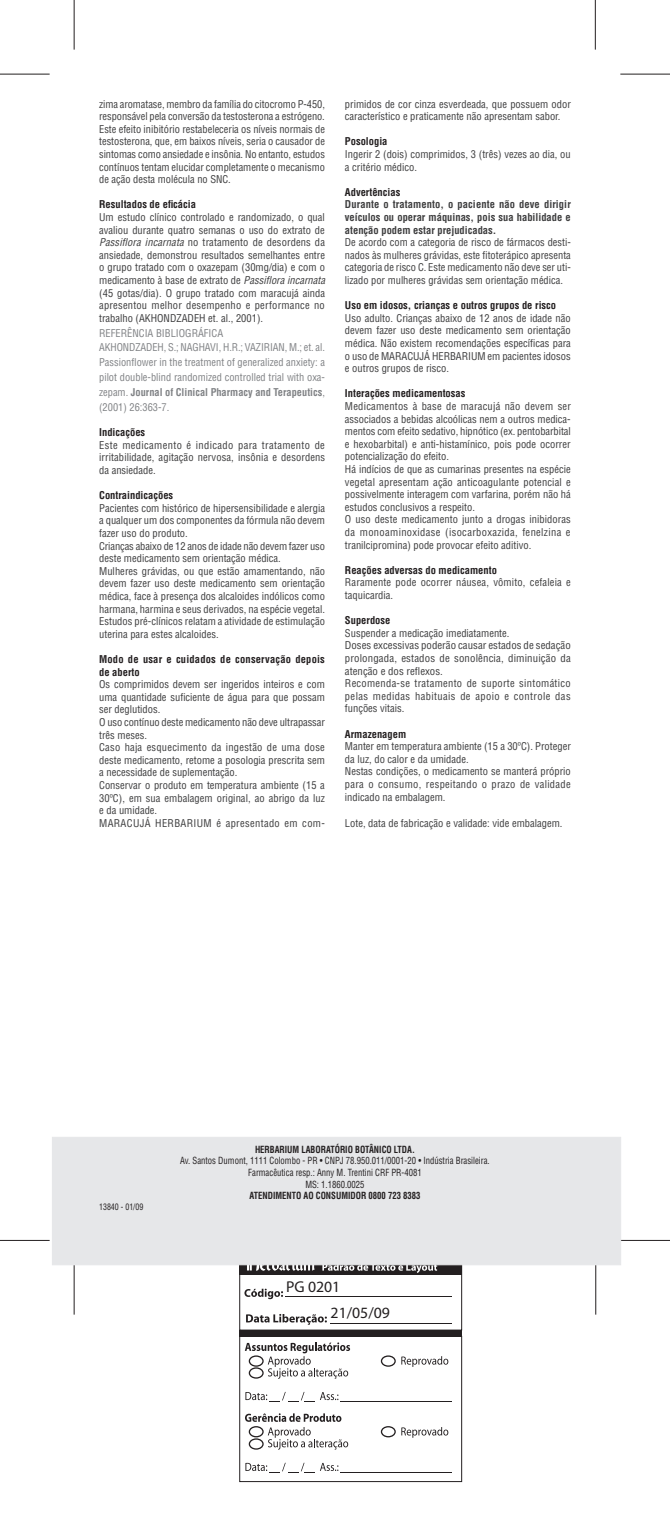
<style>
.page{position:relative;width:670px;height:1513px;background:#fff}
.page>*{position:absolute;margin:0;border:0;box-sizing:border-box;transform-origin:0 0}
.t1{font:15.75px/25.4px "Myriad Pro";color:#231f20}
.Texto_normal{font:condensed 10.5px/12.6px "Helvetica";color:#3e3e3f;text-align:justify}
.Texto_normal-2{font:condensed 10.5px/14.9px "Helvetica";color:#808285;text-align:justify}
.Sub_títulos{font:700 condensed 10.5px "Helvetica";color:#231f20}
.Texto_normal-3{font:700 condensed 10.5px/12.6px "Helvetica";color:#3e3e3f;text-align:justify}
.Sub_títulos-2{font:700 condensed 10.5px/12.6px "Helvetica";letter-spacing:.02em;color:#231f20}
.Texto_normal-4{font:condensed 10.5px "Helvetica";letter-spacing:.035em;color:#3e3e3f}
.t2{font:condensed 9.62px "Helvetica";color:#231f20;scale:.9 1}
.t3{font:700 condensed 9.62px "Helvetica";color:#231f20;scale:.9 1}
.t4{font:condensed 8.75px "Helvetica";color:#231f20;scale:.9 1}
.s1{font-style:italic}
.s2{font-weight:700}
</style>
<div class="page">
<hr style="left:0;top:74px;width:50px;height:1px;background:#231f20">
<hr style="left:74px;top:0;width:1px;height:50px;background:#231f20">
<hr style="left:0;top:1240px;width:50px;height:1px;background:#231f20">
<hr style="left:74px;top:1265px;width:1px;height:50px;background:#231f20">
<hr style="left:620px;top:1240px;width:50px;height:1px;background:#231f20">
<hr style="left:595px;top:1265px;width:1px;height:50px;background:#231f20">
<hr style="left:595px;top:0;width:1px;height:50px;background:#231f20">
<hr style="left:620px;top:74px;width:50px;height:1px;background:#231f20">
<div style="left:239px;top:1252px;width:223px;height:78px;border:1px solid #231f20"></div>
<div style="left:239px;top:1252px;width:223px;height:23px;background:#231f20"></div>
<div style="left:239px;top:1336px;width:223px;height:146px;border:1px solid #231f20"></div>
<svg style="left:245px;top:1463px;width:207px;height:10px"></svg>
<svg style="left:245px;top:1342px;width:207px;height:108px"></svg>
<svg style="left:247px;top:1265px;width:68px;height:6px"></svg>
<svg style="left:246px;top:1314px;width:172px;height:11px"></svg>
<hr style="left:418px;top:1323px;width:34px;height:1px;background:#231f20">
<hr style="left:285px;top:1296px;width:51px;height:1px;background:#231f20">
<svg style="left:336px;top:1296px;width:82px;height:1px"></svg>
<hr style="left:418px;top:1296px;width:34px;height:1px;background:#231f20">
<div style="left:239px;top:1330px;width:223px;height:6px;background:#231f20"></div>
<svg style="left:244px;top:1289px;width:39px;height:10px"></svg>
<svg style="left:322px;top:1265px;width:115px;height:8px"></svg>
<div style="left:52px;top:1137px;width:569px;height:128px;background:#e6e7e9"></div>
<p class="Texto_normal" style="left:99px;top:97px;width:227px">zima aromatase, membro da família do citocromo P-450, responsável pela conversão da testosterona a estrógeno.<br>Este efeito inibitório restabeleceria os níveis normais de testosterona, que, em baixos níveis, seria o causador de sintomas como ansiedade e insônia. No entanto, estudos contínuos tentam elucidar completamente o mecanismo de ação desta molécula no SNC.</p>
<p class="Sub_títulos" style="left:99px;top:198px;width:98px">Resultados de eficácia</p>
<p class="Texto_normal" style="left:99px;top:211px;width:227px">Um estudo clínico controlado e randomizado, o qual avaliou durante quatro semanas o uso do extrato de <span class="s1">Passiflora incarnata</span> no tratamento de desordens da ansiedade, demonstrou resultados semelhantes entre o grupo tratado com o oxazepam (30mg/dia) e com o medicamento à base de extrato de <span class="s1">Passiflora incarnata </span>(45 gotas/dia). O grupo tratado com maracujá ainda apresentou melhor desempenho e performance no trabalho (AKHONDZADEH et. al., 2001).</p>
<p class="Texto_normal-2" style="left:99px;top:325px;width:125px">REFERÊNCIA BIBLIOGRÁFICA</p>
<p class="Texto_normal-2" style="left:99px;top:340px;width:227px">AKHONDZADEH, S.; NAGHAVI, H.R.; VAZIRIAN, M.; et. al.<br>Passionflower in the treatment of generalized anxiety: a pilot double-blind randomized controlled trial with oxa&shy;zepam. <span class="s2">Journal of Clinical Pharmacy and Terapeutics</span>, (2001) 26:363-7.</p>
<p class="Sub_títulos" style="left:99px;top:426px;width:48px">Indicações</p>
<p class="Texto_normal" style="left:99px;top:439px;width:227px">Este medicamento é indicado para tratamento de irritabilidade, agitação nervosa, insônia e desordens da ansiedade.</p>
<p class="Sub_títulos" style="left:99px;top:489px;width:76px">Contraindicações</p>
<p class="Texto_normal" style="left:99px;top:502px;width:227px">Pacientes com histórico de hipersensibilidade e alergia a qualquer um dos componentes da fórmula não devem fazer uso do produto.</p>
<p class="Texto_normal" style="left:99px;top:539px;width:227px">Crianças abaixo de 12 anos de idade não devem fazer uso deste medicamento sem orientação médica.</p>
<p class="Texto_normal" style="left:99px;top:565px;width:227px">Mulheres grávidas, ou que estão amamentando, não devem fazer uso deste medicamento sem orientação médica, face à presença dos alcaloides indólicos como harmana, harmina e seus derivados, na espécie vegetal.<br>Estudos pré-clínicos relatam a atividade de estimulação uterina para estes alcaloides.</p>
<p class="Sub_títulos-2" style="left:99px;top:653px;width:227px">Modo de usar e cuidados de conservação depois de aberto</p>
<p class="Texto_normal" style="left:99px;top:678px;width:227px">Os comprimidos devem ser ingeridos inteiros e com uma quantidade suficiente de água para que possam ser deglutidos.</p>
<p class="Texto_normal" style="left:99px;top:716px;width:227px">O uso contínuo deste medicamento não deve ultrapassar três meses.</p>
<p class="Texto_normal" style="left:99px;top:741px;width:227px">Caso haja esquecimento da ingestão de uma dose deste medicamento, retome a posologia prescrita sem a necessidade de suplementação.</p>
<p class="Texto_normal" style="left:99px;top:779px;width:227px">Conservar o produto em temperatura ambiente (15 a 30ºC), em sua embalagem original, ao abrigo da luz e da umidade.</p>
<p class="Texto_normal-4" style="left:99px;top:816px;width:227px">MARACUJÁ HERBARIUM é apresentado em com-</p>
<p class="Texto_normal" style="left:345px;top:97px;width:227px">primidos de cor cinza esverdeada, que possuem odor característico e praticamente não apresentam sabor.</p>
<p class="Sub_títulos" style="left:345px;top:135px;width:44px">Posologia</p>
<p class="Texto_normal" style="left:345px;top:148px;width:227px">Ingerir 2 (dois) comprimidos, 3 (três) vezes ao dia, ou a critério médico.</p>
<p class="Sub_títulos" style="left:345px;top:185px;width:57px">Advertências</p>
<p class="Texto_normal-3" style="left:345px;top:198px;width:227px">Durante o tratamento, o paciente não deve dirigir veículos ou operar máquinas, pois sua habilidade e atenção podem estar prejudicadas.</p>
<p class="Texto_normal" style="left:345px;top:236px;width:227px">De acordo com a categoria de risco de fármacos desti&shy;nados às mulheres grávidas, este fitoterápico apresenta categoria de risco C. Este medicamento não deve ser uti&shy;lizado por mulheres grávidas sem orientação médica.</p>
<p class="Sub_títulos" style="left:345px;top:299px;width:213px">Uso em idosos, crianças e outros grupos de risco</p>
<p class="Texto_normal" style="left:345px;top:312px;width:227px">Uso adulto. Crianças abaixo de 12 anos de idade não devem fazer uso deste medicamento sem orientação médica. Não existem recomendações específicas para o uso de MARACUJÁ HERBARIUM em pacientes idosos e outros grupos de risco.</p>
<p class="Sub_títulos" style="left:345px;top:387px;width:122px">Interações medicamentosas</p>
<p class="Texto_normal" style="left:345px;top:400px;width:227px">Medicamentos à base de maracujá não devem ser associados a bebidas alcoólicas nem a outros medica&shy;mentos com efeito sedativo, hipnótico (ex. pentobarbital e hexobarbital) e anti-histamínico, pois pode ocorrer potencialização do efeito.</p>
<p class="Texto_normal" style="left:345px;top:463px;width:227px">Há indícios de que as cumarinas presentes na espécie vegetal apresentam ação anticoagulante potencial e possivelmente interagem com varfarina, porém não há estudos conclusivos a respeito.</p>
<p class="Texto_normal" style="left:345px;top:513px;width:227px">O uso deste medicamento junto a drogas inibidoras da monoaminoxidase (isocarboxazida, fenelzina e tranilcipromina) pode provocar efeito aditivo.</p>
<p class="Sub_títulos" style="left:345px;top:563px;width:153px">Reações adversas do medicamento</p>
<p class="Texto_normal" style="left:345px;top:576px;width:227px">Raramente pode ocorrer náusea, vômito, cefaleia e taquicardia.</p>
<p class="Sub_títulos" style="left:345px;top:614px;width:47px">Superdose</p>
<p class="Texto_normal" style="left:345px;top:627px;width:166px">Suspender a medicação imediatamente.</p>
<p class="Texto_normal" style="left:345px;top:639px;width:227px">Doses excessivas poderão causar estados de sedação prolongada, estados de sonolência, diminuição da atenção e dos reflexos.</p>
<p class="Texto_normal" style="left:345px;top:677px;width:227px">Recomenda-se tratamento de suporte sintomático pelas medidas habituais de apoio e controle das funções vitais.</p>
<p class="Sub_títulos" style="left:345px;top:727px;width:63px">Armazenagem</p>
<p class="Texto_normal" style="left:345px;top:740px;width:227px">Manter em temperatura ambiente (15 a 30ºC). Proteger da luz, do calor e da umidade.</p>
<p class="Texto_normal" style="left:345px;top:765px;width:227px">Nestas condições, o medicamento se manterá próprio para o consumo, respeitando o prazo de validade indicado na embalagem.</p>
<p class="Texto_normal" style="left:345px;top:817px;width:219px">Lote, data de fabricação e validade: vide embalagem.</p>
<p class="t4" style="left:99px;top:1201px;width:51px">13840 - 01/09</p>
<p class="t3" style="left:255px;top:1143px;width:179px">HERBARIUM LABORATÓRIO BOTÂNICO LTDA.</p>
<p class="t2" style="left:180px;top:1155px;width:345px">Av. Santos Dumont, 1111 Colombo - PR • CNPJ 78.950.011/0001-20 • Indústria Brasileira.</p>
<p class="t2" style="left:248px;top:1166px;width:194px">Farmacêutica resp.: Anny M. Trentini CRF PR-4081</p>
<p class="t2" style="left:305px;top:1178px;width:67px">MS: 1.1860.0025</p>
<p class="t3" style="left:249px;top:1190px;width:192px">ATENDIMENTO AO CONSUMIDOR 0800 723 8383</p>
<h1 class="t1" style="left:331px;top:1274px;width:61px;text-indent:-44px">PG 0201<br>21/05/09</h1>
</div>
